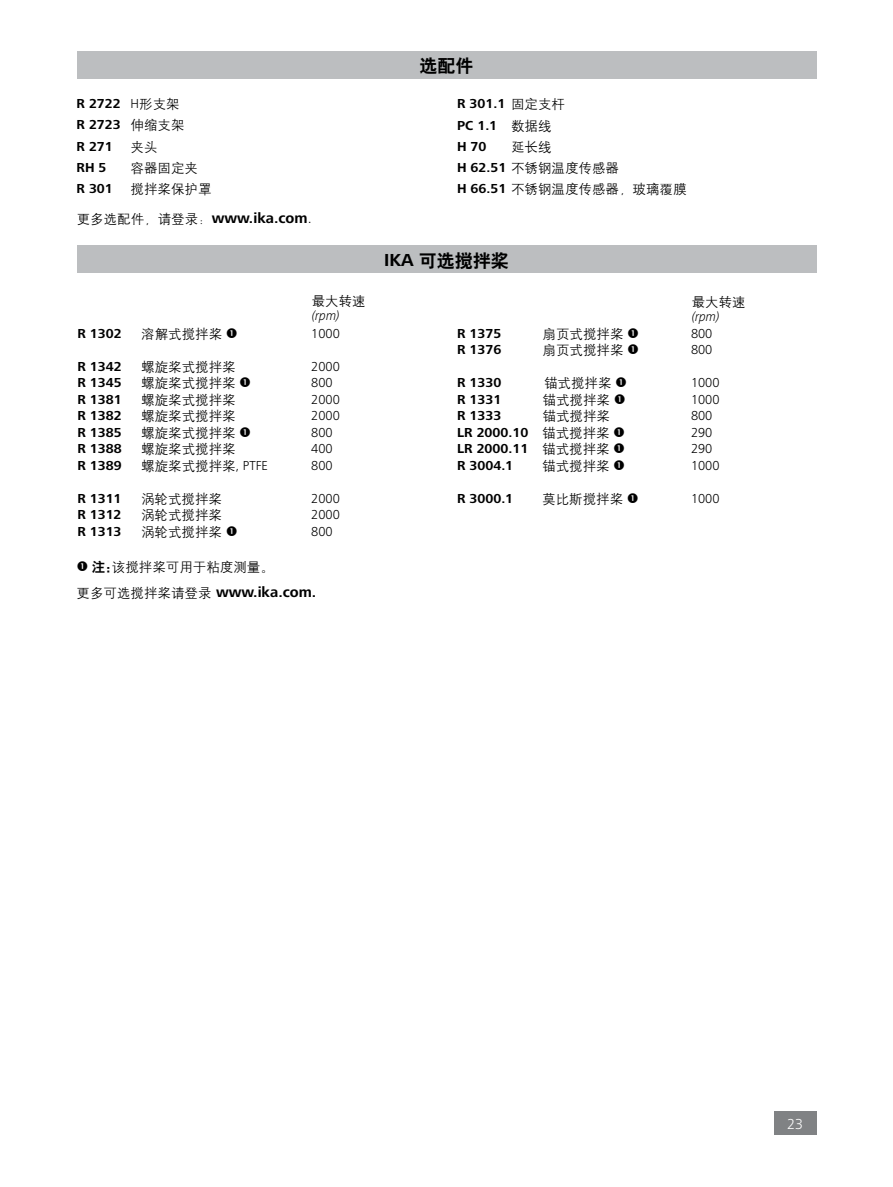
<style>
.page{position:relative;width:893px;height:1187px;background:#fff}
.page>*{position:absolute;margin:0;border:0;box-sizing:border-box;transform-origin:0 0}
.t1{font:18px "H Yb 2 gj";color:#000}
.t2{font:700 15px "Frutiger Next IKA";color:#000}
.t3{font:300 15px "Frutiger Next IKA";color:#fff}
.t4{font:13.5px/21px "H Yg 2 gj";color:#000}
.t5{font:700 13.5px/21px "Frutiger Next IKA";color:#000}
.t6{font:300 13.5px "Frutiger Next IKA";color:#000}
.t7{font:italic 300 13.5px "Frutiger Next IKA";color:#000;scale:.95 1}
.s1{font-weight:300}
.s2{font-family:"H Yg 2 gj";font-weight:400}
.s3{font-family:"H Yg 2 gj";font-weight:400;font-size:13.5px}
.s4{font-family:"Frutiger Next IKA";font-weight:300}
.s5{font-family:"H Yb 2 gj"}
.s6{font-family:"Frutiger Next IKA";font-weight:700}
</style>
<div class="page">
<div style="left:774px;top:1111px;width:42px;height:23px;background:#808284"></div>
<div style="left:77px;top:51px;width:739px;height:28px;background:#bcbec0"></div>
<div style="left:77px;top:245px;width:739px;height:28px;background:#bcbec0"></div>
<p class="t5" style="left:77px;top:94px;width:109px">R 2722 <span class="s1">H</span><span class="s2">形支架<br></span>R 2723 <span class="s2">伸缩支架<br></span>R 271</p>
<p class="t4" style="left:131px;top:136px;width:28px">夹头</p>
<p class="t5" style="left:77px;top:157px;width:31px">RH 5</p>
<p class="t4" style="left:131px;top:157px;width:69px">容器固定夹</p>
<p class="t5" style="left:77px;top:178px;width:38px">R 301</p>
<p class="t4" style="left:131px;top:178px;width:82px">搅拌桨保护罩</p>
<p class="t2" style="left:77px;top:210px;width:236px"><span class="s3">更多选配件，请登录：</span>www.ika.com<span class="s1">.</span></p>
<p class="t4" style="left:312px;top:291px;width:55px">最大转速</p>
<p class="t7" style="left:312px;top:308px;width:31px">(rpm)</p>
<p class="t5" style="left:77px;top:323px;width:46px">R 1302</p>
<p class="t4" style="left:141px;top:323px;width:82px">溶解式搅拌桨</p>
<p class="t6" style="left:311px;top:325px;width:30px">1000</p>
<p class="t5" style="left:77px;top:356px;width:46px">R 1342</p>
<p class="t4" style="left:141px;top:356px;width:96px">螺旋桨式搅拌桨</p>
<p class="t6" style="left:311px;top:358px;width:30px">2000</p>
<p class="t5" style="left:77px;top:372px;width:46px">R 1345</p>
<p class="t4" style="left:141px;top:372px;width:96px">螺旋桨式搅拌桨</p>
<p class="t6" style="left:311px;top:375px;width:23px">800</p>
<p class="t5" style="left:77px;top:389px;width:46px">R 1381</p>
<p class="t4" style="left:141px;top:389px;width:96px">螺旋桨式搅拌桨</p>
<p class="t6" style="left:311px;top:391px;width:30px">2000</p>
<p class="t5" style="left:77px;top:405px;width:46px">R 1382</p>
<p class="t4" style="left:141px;top:405px;width:96px">螺旋桨式搅拌桨</p>
<p class="t6" style="left:311px;top:408px;width:30px">2000</p>
<p class="t5" style="left:77px;top:422px;width:46px">R 1385</p>
<p class="t4" style="left:141px;top:422px;width:96px">螺旋桨式搅拌桨</p>
<p class="t6" style="left:311px;top:424px;width:23px">800</p>
<p class="t5" style="left:77px;top:438px;width:46px">R 1388</p>
<p class="t4" style="left:141px;top:438px;width:96px">螺旋桨式搅拌桨</p>
<p class="t6" style="left:311px;top:441px;width:23px">400</p>
<p class="t5" style="left:77px;top:455px;width:46px">R 1389</p>
<p class="t4" style="left:141px;top:455px;width:128px">螺旋桨式搅拌桨<span class="s4">, PTFE</span></p>
<p class="t6" style="left:311px;top:457px;width:23px">800</p>
<p class="t5" style="left:77px;top:488px;width:46px">R 1311</p>
<p class="t4" style="left:141px;top:488px;width:83px">涡轮式搅拌桨</p>
<p class="t6" style="left:311px;top:490px;width:30px">2000</p>
<p class="t5" style="left:77px;top:504px;width:46px">R 1312</p>
<p class="t4" style="left:141px;top:504px;width:83px">涡轮式搅拌桨</p>
<p class="t6" style="left:311px;top:507px;width:30px">2000</p>
<p class="t5" style="left:77px;top:521px;width:46px">R 1313</p>
<p class="t4" style="left:141px;top:521px;width:82px">涡轮式搅拌桨</p>
<p class="t6" style="left:311px;top:523px;width:23px">800</p>
<p class="t4" style="left:92px;top:556px;width:184px"><span class="s5">注:</span>该搅拌桨可用于粘度测量。</p>
<p class="t2" style="left:77px;top:583px;width:241px"><span class="s3">更多可选搅拌桨请登录</span> www.ika.com.</p>
<h1 class="t1" style="left:419px;top:57px;width:55px">选配件</h1>
<p class="t5" style="left:457px;top:94px;width:109px">R 301.1 <span class="s2">固定支杆<br></span>PC 1.1 <span class="s2">数据线<br></span>H 70</p>
<p class="t4" style="left:457px;top:136px;width:231px;text-indent:54px">延长线<br><span class="s6">H 62.51</span> 不锈钢温度传感器<br><span class="s6">H 66.51</span> 不锈钢温度传感器，玻璃覆膜</p>
<h1 class="t1" style="left:384px;top:251px;width:126px"><span class="s6">IKA</span> 可选搅拌桨</h1>
<p class="t4" style="left:692px;top:291px;width:55px">最大转速</p>
<p class="t7" style="left:692px;top:309px;width:31px">(rpm)</p>
<p class="t5" style="left:457px;top:323px;width:46px">R 1375</p>
<p class="t4" style="left:543px;top:323px;width:82px">扇页式搅拌桨</p>
<p class="t6" style="left:691px;top:325px;width:23px">800</p>
<p class="t5" style="left:457px;top:339px;width:46px">R 1376</p>
<p class="t4" style="left:543px;top:339px;width:82px">扇页式搅拌桨</p>
<p class="t6" style="left:691px;top:342px;width:23px">800</p>
<p class="t5" style="left:457px;top:372px;width:46px">R 1330</p>
<p class="t4" style="left:544px;top:372px;width:69px">锚式搅拌桨</p>
<p class="t6" style="left:691px;top:375px;width:30px">1000</p>
<p class="t5" style="left:457px;top:389px;width:46px">R 1331</p>
<p class="t4" style="left:543px;top:389px;width:69px">锚式搅拌桨</p>
<p class="t6" style="left:691px;top:391px;width:30px">1000</p>
<p class="t5" style="left:457px;top:405px;width:46px">R 1333</p>
<p class="t4" style="left:543px;top:405px;width:69px">锚式搅拌桨</p>
<p class="t6" style="left:691px;top:408px;width:23px">800</p>
<p class="t5" style="left:457px;top:422px;width:154px">LR 2000.10 <span class="s2">锚式搅拌桨</span></p>
<p class="t6" style="left:691px;top:424px;width:23px">290</p>
<p class="t5" style="left:457px;top:438px;width:154px">LR 2000.11 <span class="s2">锚式搅拌桨</span></p>
<p class="t6" style="left:691px;top:441px;width:23px">290</p>
<p class="t5" style="left:457px;top:455px;width:58px">R 3004.1</p>
<p class="t4" style="left:542px;top:455px;width:69px">锚式搅拌桨</p>
<p class="t6" style="left:691px;top:457px;width:30px">1000</p>
<p class="t5" style="left:457px;top:488px;width:58px">R 3000.1</p>
<p class="t4" style="left:542px;top:488px;width:82px">莫比斯搅拌桨</p>
<p class="t6" style="left:691px;top:490px;width:30px">1000</p>
<p class="t3" style="left:787px;top:1114px;width:17px">23</p>
</div>
